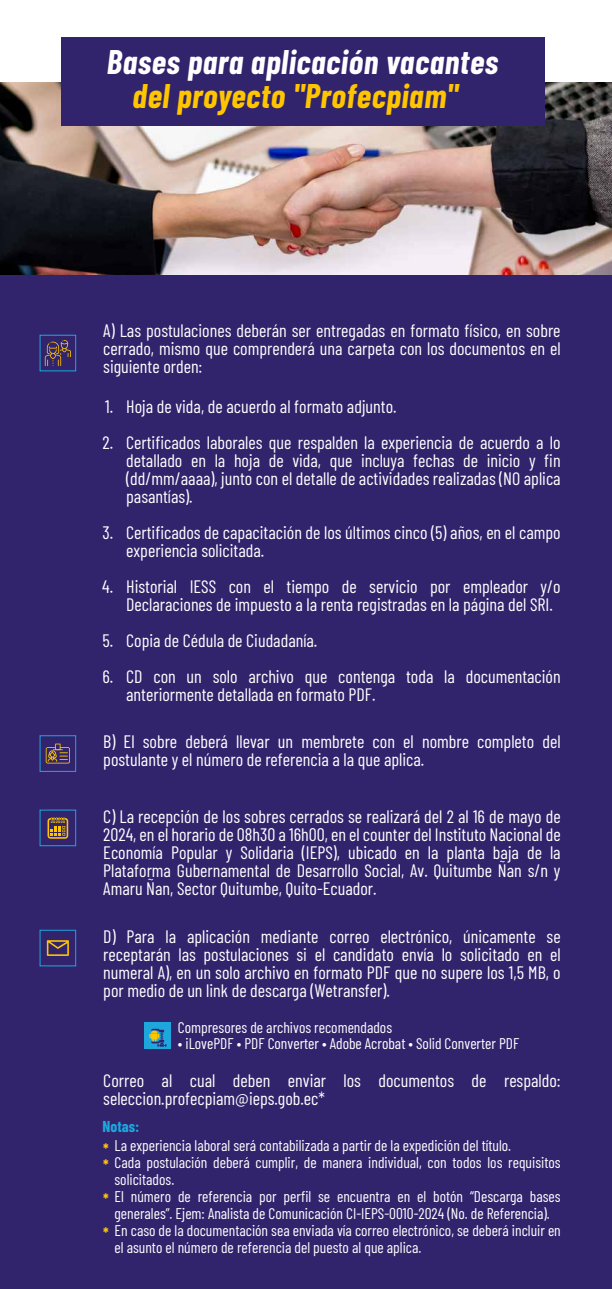
<style>
.page{position:relative;width:612px;height:1289px;background:#fff}
.page>*{position:absolute;margin:0;border:0;box-sizing:border-box;transform-origin:0 0}
.t1{font:italic 700 33.4px "Barlow Condensed";letter-spacing:.02em;color:#fff}
.t2{font:italic 700 33.4px "Barlow Condensed";letter-spacing:.02em;color:#ffc600}
.t3{font:18px/18px "Barlow Condensed";color:#fff}
.t4{font:15.4px/17px "Barlow Condensed";color:#fff}
.t5{font:700 15.4px "Barlow Condensed";color:#1da7dd}
.t6{font:700 15.4px/16.2px "Barlow Condensed";color:#ffc600}
</style>
<div class="page">
<div style="left:0;top:93px;width:612px;height:1195px;background:#32236d"></div>
<img style="left:0;top:82px;width:612px;height:193px">
<div style="left:61px;top:37px;width:483px;height:89px;background:#32236d"></div>
<svg style="left:45px;top:340px;width:26px;height:26px"></svg>
<svg style="left:46px;top:743px;width:24px;height:20px"></svg>
<svg style="left:47px;top:817px;width:21px;height:21px"></svg>
<svg style="left:47px;top:940px;width:22px;height:16px"></svg>
<div style="left:40px;top:335px;width:36px;height:36px;border:1px solid #1da7dd"></div>
<div style="left:40px;top:735px;width:36px;height:37px;border:1px solid #1da7dd"></div>
<div style="left:40px;top:809px;width:36px;height:37px;border:1px solid #1da7dd"></div>
<div style="left:40px;top:929px;width:36px;height:37px;border:1px solid #1da7dd"></div>
<div style="left:145px;top:1022px;width:26px;height:27px;background:#1da7dd"></div>
<svg style="left:149px;top:1028px;width:17px;height:18px"></svg>
<h1 class="t1" style="left:107px;top:39px;width:393px">Bases para aplicación vacantes</h1>
<h1 class="t2" style="left:133px;top:72px;width:327px">del proyecto "Profecpiam"</h1>
<p class="t3" style="left:103px;top:320px;width:459px;text-align:justify">A) Las postulaciones deberán ser entregadas en formato físico, en sobre cerrado, mismo que comprenderá una carpeta con los documentos en el siguiente orden:</p>
<p class="t3" style="left:102px;top:387px;width:12px;line-height:36.4px">1.<br>2.</p>
<p class="t3" style="left:102px;top:522px;width:12px">3.</p>
<p class="t3" style="left:102px;top:576px;width:12px">4.</p>
<p class="t3" style="left:102px;top:620px;width:12px;line-height:36.3px">5.<br>6.</p>
<p class="t3" style="left:126px;top:387px;width:436px;line-height:36px">Hoja de vida, de acuerdo al formato adjunto.<br>Certificados laborales que respalden la experiencia de acuerdo a lo</p>
<p class="t3" style="left:126px;top:450px;width:436px;text-align:justify">detallado en la hoja de vida, que incluya fechas de inicio y fin (dd/mm/aaaa), junto con el detalle de actividades realizadas (NO aplica pasantías).</p>
<p class="t3" style="left:126px;top:522px;width:436px">Certificados de capacitación de los últimos cinco (5) años, en el campo experiencia solicitada.</p>
<p class="t3" style="left:126px;top:576px;width:436px">Historial IESS con el tiempo de servicio por empleador y/o<br>Declaraciones de impuesto a la renta registradas en la página del SRI.</p>
<p class="t3" style="left:126px;top:621px;width:436px;line-height:36px">Copia de Cédula de Ciudadanía.<br>CD con un solo archivo que contenga toda la documentación</p>
<p class="t3" style="left:126px;top:684px;width:251px">anteriormente detallada en formato PDF.</p>
<p class="t3" style="left:103px;top:731px;width:459px">B) El sobre deberá llevar un membrete con el nombre completo del postulante y el número de referencia a la que aplica.</p>
<p class="t3" style="left:103px;top:806px;width:459px;text-align:justify">C) La recepción de los sobres cerrados se realizará del 2 al 16 de mayo de 2024, en el horario de 08h30 a 16h00, en el counter del Instituto Nacional de Economía Popular y Solidaria (IEPS), ubicado en la planta baja de la Plataforma Gubernamental de Desarrollo Social, Av. Quitumbe Ñan s/n y Amaru Ñan, Sector Quitumbe, Quito-Ecuador.</p>
<p class="t3" style="left:103px;top:926px;width:459px;text-align:justify">D) Para la aplicación mediante correo electrónico, únicamente se receptarán las postulaciones si el candidato envía lo solicitado en el numeral A), en un solo archivo en formato PDF que no supere los 1,5 MB, o por medio de un link de descarga (Wetransfer).</p>
<p class="t4" style="left:178px;top:1018px;width:216px">Compresores de archivos recomendados</p>
<p class="t4" style="left:178px;top:1033px;width:343px">• iLovePDF • PDF Converter • Adobe Acrobat • Solid Converter PDF</p>
<p class="t3" style="left:103px;top:1070px;width:459px">Correo al cual deben enviar los documentos de respaldo: seleccion.profecpiam@ieps.gob.ec*</p>
<p class="t4" style="left:114px;top:1135px;width:448px">La experiencia laboral será contabilizada a partir de la expedición del título.<br>Cada postulación deberá cumplir, de manera individual, con todos los requisitos solicitados.<br>El número de referencia por perfil se encuentra en el botón “Descarga bases generales”. Ejem: Analista de Comunicación CI-IEPS-0010-2024 (No. de Referencia).<br>En caso de la documentación sea enviada vía correo electrónico, se deberá incluir en el asunto el número de referencia del puesto al que aplica.</p>
<p class="t5" style="left:103px;top:1115px;width:38px">Notas:</p>
<p class="t6" style="left:103px;top:1140px;width:7px">* *</p>
<p class="t6" style="left:103px;top:1190px;width:7px">*</p>
<p class="t6" style="left:103px;top:1224px;width:7px">*</p>
</div>
